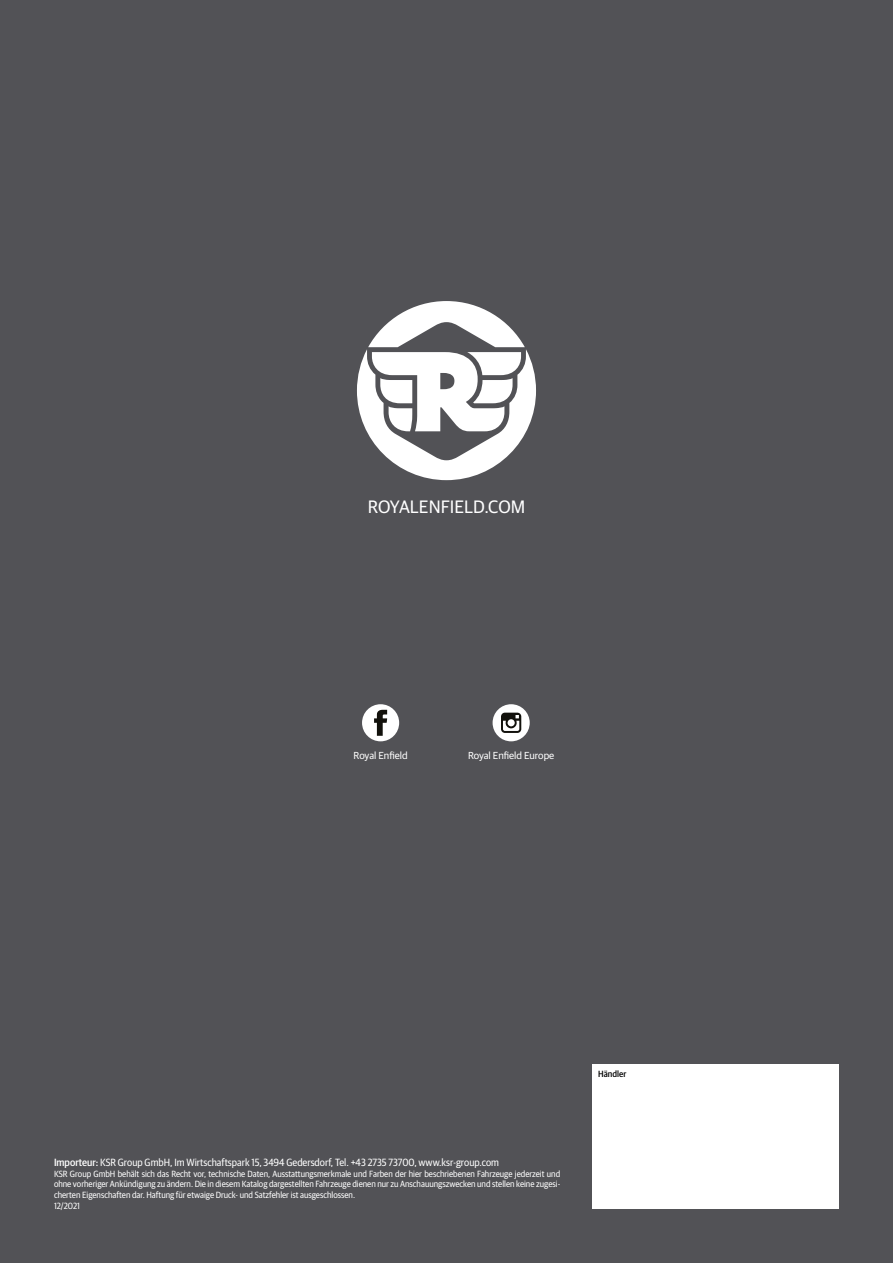
<style>
.page{position:relative;width:893px;height:1263px;background:#525256}
.page>*{position:absolute;margin:0;border:0;box-sizing:border-box;transform-origin:0 0}
.t1{font:18px "Guardian Sans";color:#fff}
.t2{font:10.5px "Guardian Sans Narrow";color:#fff}
.t3{font:10.2px "Guardian Sans";color:#fff}
.t4{font:9px/10.8px "Guardian Sans Narrow";color:#fff}
.t5{font:500 9px "Guardian Sans Narrow";color:#000}
.s1{font-weight:500}
</style>
<div class="page">
<svg style="left:357px;top:301px;width:179px;height:179px"></svg>
<div style="left:362px;top:704px;width:37px;height:37px;background:#fff;border-radius:50%"></div>
<svg style="left:374px;top:710px;width:13px;height:26px"></svg>
<div style="left:493px;top:704px;width:37px;height:37px;background:#fff;border-radius:50%"></div>
<svg style="left:501px;top:713px;width:20px;height:20px"></svg>
<div style="left:592px;top:1064px;width:247px;height:145px;background:#fff"></div>
<h1 class="t1" style="left:368px;top:494px;width:159px">ROYALENFIELD.COM</h1>
<p class="t3" style="left:354px;top:748px;width:56px">Royal Enfield</p>
<p class="t3" style="left:468px;top:748px;width:88px">Royal Enfield Europe</p>
<p class="t2" style="left:54px;top:1155px;width:446px"><span class="s1">Importeur:</span> KSR Group GmbH, Im Wirtschaftspark 15, 3494 Gedersdorf, Tel. +43 2735 73700, www.ksr-group.com</p>
<p class="t4" style="left:54px;top:1167px;width:508px">KSR Group GmbH behält sich das Recht vor, technische Daten, Ausstattungsmerkmale und Farben der hier beschriebenen Fahrzeuge jederzeit und ohne vorheriger Ankündigung zu ändern. Die in diesem Katalog dargestellten Fahrzeuge dienen nur zu Anschauungszwecken und stellen keine zugesi&shy;cherten Eigenschaften dar. Haftung für etwaige Druck- und Satzfehler ist ausgeschlossen.<br>12/2021</p>
<p class="t5" style="left:598px;top:1067px;width:30px">Händler</p>
</div>
